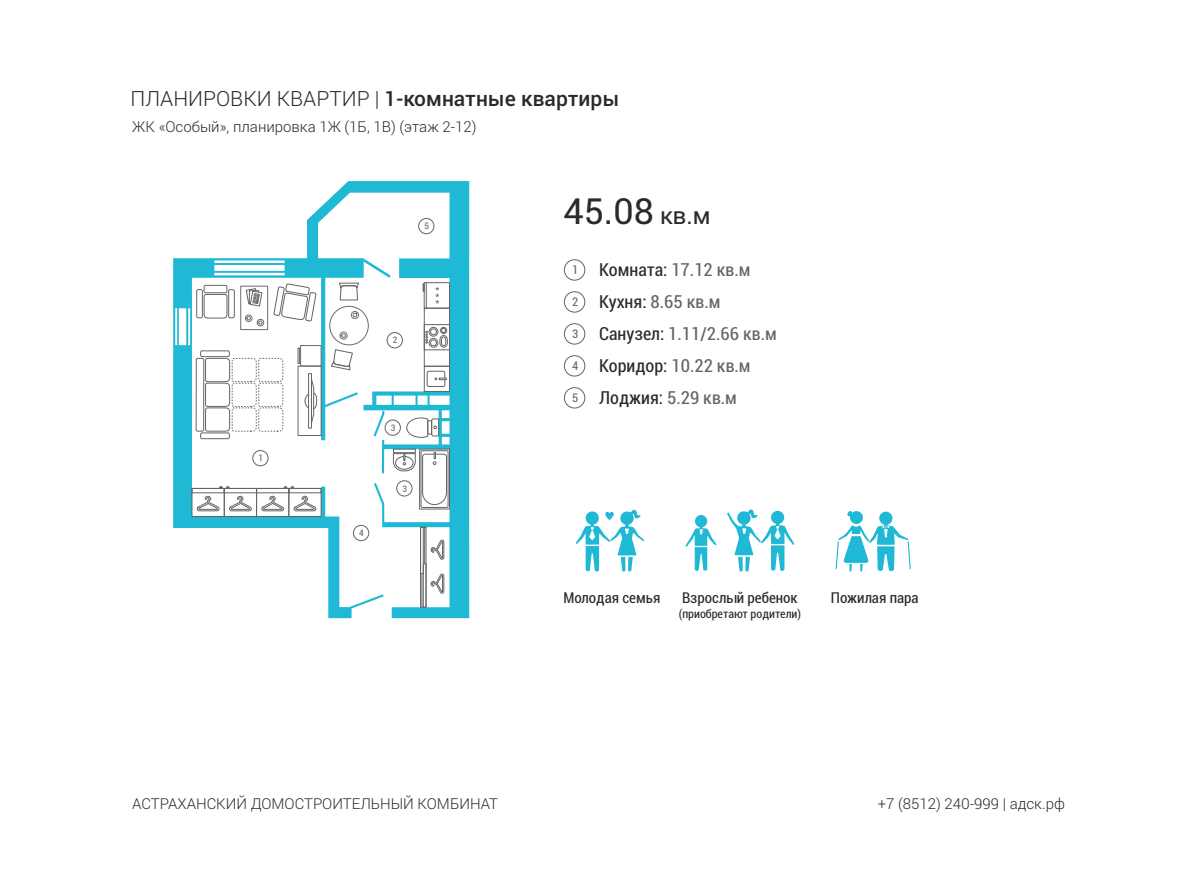
<style>
.page{position:relative;width:1194px;height:896px;background:#fff}
.page>*{position:absolute;margin:0;border:0;box-sizing:border-box;transform-origin:0 0}
.t1{font:36px "Roboto";color:#2b2a29}
.t2{font:500 21px "Roboto";color:#2b2a29}
.t3{font:condensed 18px/32px "Roboto";color:#636465}
.t4{font:300 15px "Roboto";color:#2b2a29}
.t5{font:condensed 15px "Roboto";color:#2b2a29}
.t6{font:condensed 12px "Roboto";color:#2b2a29}
.t7{font:condensed 12px "Roboto";color:#636465}
.t8{font:condensed 9px "Roboto";color:#636465}
.s1{font-weight:300}
.s2{font-size:24px}
.s3{color:#2b2a29}
</style>
<div class="page">
<svg style="left:173px;top:181px;width:296px;height:437px"></svg>
<svg style="left:347px;top:593px;width:39px;height:18px"></svg>
<div style="left:564px;top:259px;width:21px;height:22px;border:1px solid #636465;border-radius:50%"></div>
<div style="left:564px;top:291px;width:21px;height:22px;border:1px solid #636465;border-radius:50%"></div>
<div style="left:564px;top:323px;width:21px;height:22px;border:1px solid #636465;border-radius:50%"></div>
<div style="left:564px;top:355px;width:21px;height:21px;border:1px solid #636465;border-radius:50%"></div>
<div style="left:564px;top:387px;width:21px;height:21px;border:1px solid #636465;border-radius:50%"></div>
<div style="left:419px;top:449px;width:31px;height:60px;border:1px solid #636465"></div>
<div style="left:424px;top:282px;width:26px;height:27px;border:1px solid #636465"></div>
<div style="left:424px;top:308px;width:26px;height:59px;border:1px solid #636465"></div>
<div style="left:424px;top:324px;width:26px;height:26px;border:1px solid #636465"></div>
<div style="left:424px;top:366px;width:26px;height:26px;border:1px solid #636465"></div>
<svg style="left:430px;top:539px;width:15px;height:21px"></svg>
<div style="left:423px;top:563px;width:3px;height:45px;border:1px solid #636465"></div>
<div style="left:420px;top:527px;width:4px;height:47px;border:1px solid #636465"></div>
<div style="left:420px;top:527px;width:6px;height:81px;border:1px solid #636465"></div>
<svg style="left:430px;top:573px;width:15px;height:21px"></svg>
<div style="left:353px;top:525px;width:16px;height:16px;border:1px solid #636465;border-radius:50%"></div>
<svg style="left:575px;top:509px;width:69px;height:63px"></svg>
<svg style="left:727px;top:509px;width:67px;height:63px"></svg>
<svg style="left:685px;top:515px;width:31px;height:56px"></svg>
<svg style="left:835px;top:511px;width:75px;height:61px"></svg>
<div style="left:191px;top:488px;width:34px;height:5px;border:1px solid #636465"></div>
<div style="left:191px;top:488px;width:34px;height:29px;border:1px solid #636465"></div>
<svg style="left:196px;top:181px;width:253px;height:348px"></svg>
<div style="left:257px;top:319px;width:7px;height:7px;border:1px solid #6b6c70;border-radius:50%"></div>
<h2 class="t2" style="left:130px;top:84px;width:490px"><span class="s1">ПЛАНИРОВКИ КВАРТИР |</span> 1-комнатные квартиры</h2>
<p class="t4" style="left:132px;top:116px;width:346px">ЖК «Особый», планировка 1Ж (1Б, 1В) (этаж 2-12)</p>
<p class="t8" style="left:258px;top:455px;width:6px">1</p>
<p class="t8" style="left:424px;top:223px;width:6px">5</p>
<p class="t8" style="left:393px;top:337px;width:6px">2</p>
<p class="t8" style="left:359px;top:529px;width:6px">4</p>
<p class="t8" style="left:391px;top:424px;width:6px">3</p>
<p class="t8" style="left:402px;top:485px;width:6px">3</p>
<h1 class="t1" style="left:563px;top:186px;width:149px">45.08 <span class="s2">кв.м</span></h1>
<p class="t7" style="left:572px;top:265px;width:8px">1</p>
<p class="t7" style="left:572px;top:297px;width:8px">2</p>
<p class="t7" style="left:572px;top:329px;width:8px">3</p>
<p class="t7" style="left:572px;top:361px;width:8px">4</p>
<p class="t7" style="left:572px;top:393px;width:8px">5</p>
<p class="t3" style="left:599px;top:256px;width:153px"><span class="s3">Комната:</span> 17.12 кв.м</p>
<p class="t3" style="left:599px;top:288px;width:179px"><span class="s3">Кухня:</span> 8.65 кв.м<br><span class="s3">Санузел:</span> 1.11/2.66 кв.м<br><span class="s3">Коридор:</span> 10.22 кв.м<br><span class="s3">Лоджия:</span> 5.29 кв.м</p>
<p class="t5" style="left:563px;top:592px;width:99px">Молодая семья</p>
<p class="t5" style="left:682px;top:592px;width:117px">Взрослый ребенок</p>
<p class="t6" style="left:679px;top:609px;width:124px">(приобретают родители)</p>
<p class="t5" style="left:831px;top:592px;width:89px">Пожилая пара</p>
<p class="t4" style="left:132px;top:794px;width:367px">АСТРАХАНСКИЙ ДОМОСТРОИТЕЛЬНЫЙ КОМБИНАТ</p>
<p class="t4" style="left:878px;top:794px;width:189px">+7 (8512) 240-999 | адск.рф</p>
</div>
